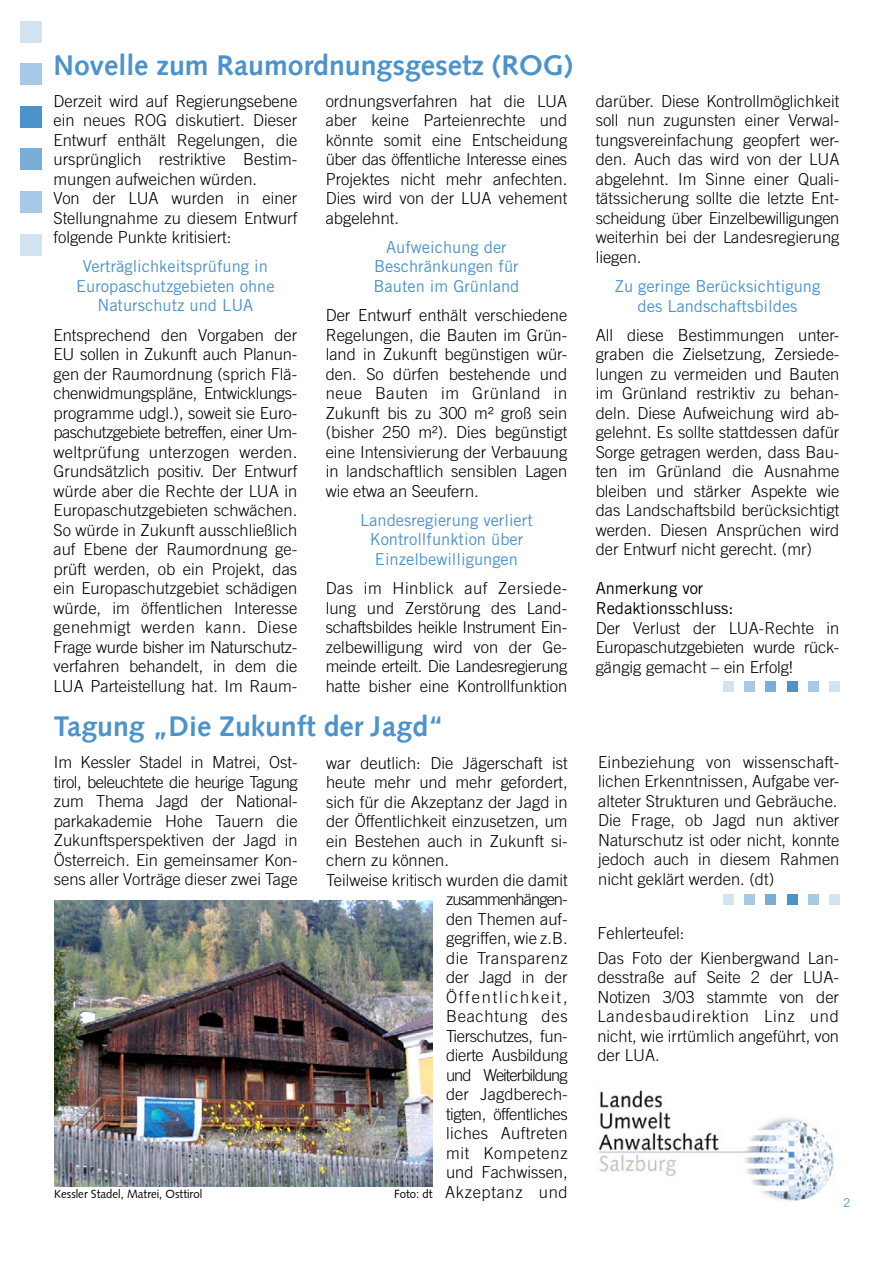
<style>
.page{position:relative;width:893px;height:1263px;background:#fff}
.page>*{position:absolute;margin:0;border:0;box-sizing:border-box;transform-origin:0 0}
.t1{font:700 28.5px "Syntax";color:#4c93cc}
.t2{font:300 16.5px/19.5px "Trade Gothic";color:#000;text-align:justify}
.t3{font:16.5px/19.5px "Trade Gothic";color:#4c93cc;text-align:center}
.t4{font:300 16.5px "Trade Gothic";letter-spacing:.04em;color:#000}
.t5{font:300 16.5px "Trade Gothic";letter-spacing:-.02em;color:#000}
.t6{font:16.5px/19.5px "Trade Gothic";color:#000}
.t7{font:300 16.5px "Trade Gothic";letter-spacing:-.03em;color:#000}
.t8{font:300 16.5px "Trade Gothic";letter-spacing:-.06em;color:#000}
.t9{font:300 16.5px "Trade Gothic";letter-spacing:-.055em;color:#000}
.t10{font:300 16.5px "Trade Gothic";letter-spacing:.11em;color:#000}
.t11{font:300 16.5px "Trade Gothic";letter-spacing:.02em;color:#000}
.t12{font:300 16.5px "Trade Gothic";letter-spacing:.03em;color:#000}
.t13{font:12px "Syntax";color:#000;scale:.95 1}
.t14{font:12px "Trade Gothic";color:#4c93cc}
</style>
<div class="page">
<div style="left:20px;top:21px;width:22px;height:22px;background:#d2e4f2"></div>
<div style="left:20px;top:64px;width:22px;height:21px;background:#a5c9e6"></div>
<div style="left:20px;top:106px;width:22px;height:22px;background:#4c93cc"></div>
<div style="left:20px;top:149px;width:22px;height:21px;background:#79aed9"></div>
<div style="left:20px;top:191px;width:22px;height:22px;background:#a5c9e6"></div>
<div style="left:20px;top:234px;width:22px;height:21px;background:#d2e4f2"></div>
<div style="left:829px;top:681px;width:11px;height:11px;background:#d2e4f2"></div>
<div style="left:808px;top:681px;width:11px;height:11px;background:#a5c9e6"></div>
<div style="left:787px;top:681px;width:10px;height:11px;background:#4c93cc"></div>
<div style="left:765px;top:681px;width:11px;height:11px;background:#79aed9"></div>
<div style="left:744px;top:681px;width:11px;height:11px;background:#a5c9e6"></div>
<div style="left:723px;top:681px;width:10px;height:11px;background:#d2e4f2"></div>
<div style="left:829px;top:894px;width:11px;height:11px;background:#d2e4f2"></div>
<div style="left:808px;top:894px;width:11px;height:11px;background:#a5c9e6"></div>
<div style="left:787px;top:894px;width:10px;height:11px;background:#4c93cc"></div>
<div style="left:765px;top:894px;width:11px;height:11px;background:#79aed9"></div>
<div style="left:744px;top:894px;width:11px;height:11px;background:#a5c9e6"></div>
<div style="left:723px;top:894px;width:10px;height:11px;background:#d2e4f2"></div>
<img style="left:54px;top:901px;width:378px;height:285px">
<img style="left:596px;top:1090px;width:238px;height:111px">
<h1 class="t1" style="left:54px;top:49px;width:521px">Novelle zum Raumordnungsgesetz (ROG)</h1>
<p class="t2" style="left:326px;top:91px;width:243px">ordnungsverfahren hat die LUA aber keine Parteienrechte und könnte somit eine Entscheidung über das öffentliche Interesse eines Projektes nicht mehr anfechten.<br>Dies wird von der LUA vehement abgelehnt.</p>
<p class="t3" style="left:374px;top:237px;width:147px">Aufweichung der<br>Beschränkungen für<br>Bauten im Grünland</p>
<p class="t2" style="left:326px;top:305px;width:243px">Der Entwurf enthält verschiedene Regelungen, die Bauten im Grün&shy;land in Zukunft begünstigen wür&shy;den. So dürfen bestehende und neue Bauten im Grünland in Zukunft bis zu 300 m² groß sein (bisher 250 m²). Dies begünstigt eine Intensivierung der Verbauung in landschaftlich sensiblen Lagen wie etwa an Seeufern.</p>
<p class="t3" style="left:360px;top:510px;width:174px">Landesregierung verliert<br>Kontrollfunktion über<br>Einzelbewilligungen</p>
<p class="t2" style="left:326px;top:578px;width:243px">Das im Hinblick auf Zersiede&shy;lung und Zerstörung des Land&shy;schaftsbildes heikle Instrument Ein&shy;zelbewilligung wird von der Ge&shy;meinde erteilt. Die Landesregierung hatte bisher eine Kontrollfunktion</p>
<p class="t2" style="left:54px;top:91px;width:245px;text-align:left">Derzeit wird auf Regierungsebene ein neues ROG diskutiert. Dieser<br>Entwurf enthält Regelungen, die ursprünglich restriktive Bestim&shy;mungen aufweichen würden.<br>Von der LUA wurden in einer<br>Stellungnahme zu diesem Entwurf folgende Punkte kritisiert:</p>
<p class="t3" style="left:76px;top:256px;width:200px">Verträglichkeitsprüfung in<br>Europaschutzgebieten ohne<br>Naturschutz und LUA</p>
<p class="t2" style="left:54px;top:325px;width:245px">Entsprechend den Vorgaben der EU sollen in Zukunft auch Planun&shy;gen der Raumordnung (sprich Flä&shy;chenwidmungspläne, Entwicklungs&shy;programme udgl.), soweit sie Euro&shy;paschutzgebiete betreffen, einer Um&shy;weltprüfung unterzogen werden.<br>Grundsätzlich positiv. Der Entwurf würde aber die Rechte der LUA in Europaschutzgebieten schwächen.<br>So würde in Zukunft ausschließlich auf Ebene der Raumordnung ge&shy;prüft werden, ob ein Projekt, das ein Europaschutzgebiet schädigen würde, im öffentlichen Interesse genehmigt werden kann. Diese Frage wurde bisher im Naturschutz&shy;verfahren behandelt, in dem die LUA Parteistellung hat. Im Raum-</p>
<h1 class="t1" style="left:54px;top:710px;width:392px">Tagung „Die Zukunft der Jagd“</h1>
<p class="t2" style="left:54px;top:752px;width:245px">Im Kessler Stadel in Matrei, Ost&shy;tirol, beleuchtete die heurige Tagung zum Thema Jagd der National&shy;parkakademie Hohe Tauern die Zukunftsperspektiven der Jagd in Österreich. Ein gemeinsamer Kon&shy;sens aller Vorträge dieser zwei Tage</p>
<p class="t2" style="left:326px;top:753px;width:243px">war deutlich: Die Jägerschaft ist</p>
<p class="t2" style="left:326px;top:772px;width:243px">heute mehr und mehr gefordert,</p>
<p class="t2" style="left:326px;top:792px;width:243px">sich für die Akzeptanz der Jagd in</p>
<p class="t2" style="left:326px;top:811px;width:243px">der Öffentlichkeit einzusetzen, um</p>
<p class="t2" style="left:326px;top:831px;width:243px">ein Bestehen auch in Zukunft si-</p>
<p class="t2" style="left:326px;top:850px;width:124px">chern zu können.</p>
<p class="t2" style="left:326px;top:870px;width:243px">Teilweise kritisch wurden die damit</p>
<p class="t9" style="left:446px;top:890px;width:123px">zusammenhängen-</p>
<p class="t2" style="left:446px;top:909px;width:123px">den Themen auf-</p>
<p class="t2" style="left:446px;top:928px;width:123px">gegriffen, wie z.B.</p>
<p class="t12" style="left:446px;top:948px;width:123px">die Transparenz</p>
<p class="t2" style="left:446px;top:967px;width:123px">der Jagd in der</p>
<p class="t10" style="left:446px;top:987px;width:123px">Öffentlichkeit,</p>
<p class="t4" style="left:446px;top:1007px;width:123px">Beachtung des</p>
<p class="t5" style="left:446px;top:1026px;width:123px">Tierschutzes, fun-</p>
<p class="t5" style="left:446px;top:1046px;width:123px">dierte Ausbildung</p>
<p class="t8" style="left:446px;top:1065px;width:123px">und Weiterbildung</p>
<p class="t2" style="left:446px;top:1084px;width:123px">der Jagdberech-</p>
<p class="t7" style="left:446px;top:1104px;width:123px">tigten, öffentliches</p>
<p class="t11" style="left:446px;top:1124px;width:123px">liches Auftreten</p>
<p class="t4" style="left:446px;top:1143px;width:123px">mit Kompetenz</p>
<p class="t2" style="left:446px;top:1162px;width:123px">und Fachwissen,</p>
<p class="t4" style="left:445px;top:1182px;width:124px">Akzeptanz und</p>
<p class="t13" style="left:54px;top:1187px;width:157px">Kessler Stadel, Matrei, Osttirol</p>
<p class="t13" style="left:394px;top:1187px;width:42px">Foto: dt</p>
<p class="t2" style="left:596px;top:91px;width:245px">darüber. Diese Kontrollmöglichkeit soll nun zugunsten einer Verwal&shy;tungsvereinfachung geopfert wer&shy;den. Auch das wird von der LUA abgelehnt. Im Sinne einer Quali&shy;tätssicherung sollte die letzte Ent&shy;scheidung über Einzelbewilligungen weiterhin bei der Landesregierung liegen.</p>
<p class="t3" style="left:615px;top:276px;width:207px">Zu geringe Berücksichtigung des Landschaftsbildes</p>
<p class="t2" style="left:596px;top:325px;width:245px">All diese Bestimmungen unter&shy;graben die Zielsetzung, Zersiede&shy;lungen zu vermeiden und Bauten im Grünland restriktiv zu behan&shy;deln. Diese Aufweichung wird ab&shy;gelehnt. Es sollte stattdessen dafür Sorge getragen werden, dass Bau&shy;ten im Grünland die Ausnahme bleiben und stärker Aspekte wie das Landschaftsbild berücksichtigt werden. Diesen Ansprüchen wird der Entwurf nicht gerecht. (mr)</p>
<p class="t6" style="left:596px;top:579px;width:139px">Anmerkung vor<br>Redaktionsschluss:</p>
<p class="t2" style="left:596px;top:618px;width:245px">Der Verlust der LUA-Rechte in Europaschutzgebieten wurde rück&shy;gängig gemacht – ein Erfolg!</p>
<p class="t2" style="left:598px;top:752px;width:243px">Einbeziehung von wissenschaft&shy;lichen Erkenntnissen, Aufgabe ver&shy;alteter Strukturen und Gebräuche.<br>Die Frage, ob Jagd nun aktiver Naturschutz ist oder nicht, konnte jedoch auch in diesem Rahmen nicht geklärt werden. (dt)</p>
<p class="t2" style="left:597px;top:921px;width:243px;line-height:24.5px">Fehlerteufel:<br>Das Foto der Kienbergwand Lan-</p>
<p class="t2" style="left:597px;top:967px;width:243px">desstraße auf Seite 2 der LUA-Notizen 3/03 stammte von der Landesbaudirektion Linz und nicht, wie irrtümlich angeführt, von der LUA.</p>
<p class="t14" style="left:843px;top:1196px;width:9px">2</p>
</div>
